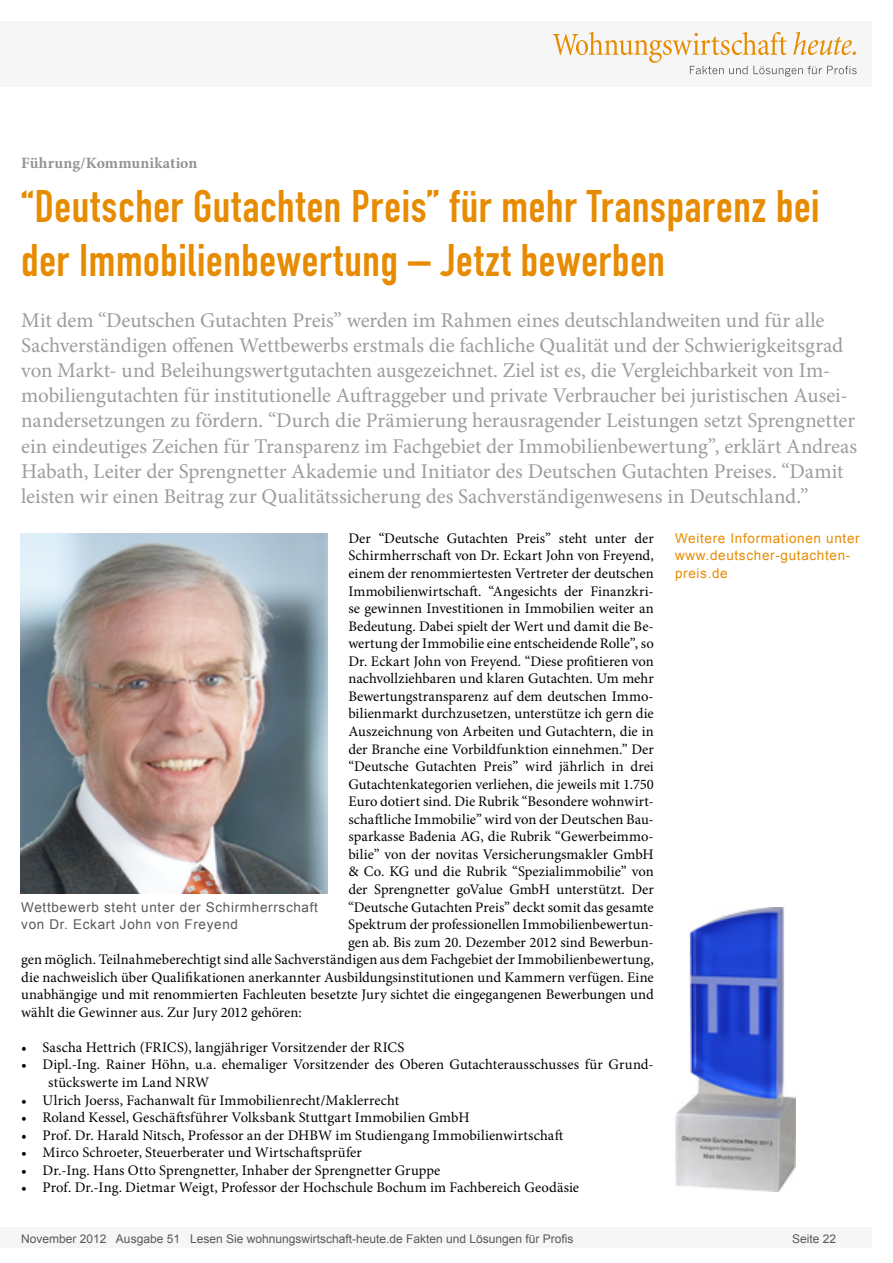
<style>
.page{position:relative;width:893px;height:1263px;background:#fff}
.page>*{position:absolute;margin:0;border:0;box-sizing:border-box;transform-origin:0 0}
.Überschrift_Groß{font:45px/54px "DIN Engschrift";letter-spacing:.015em;color:#e78b00}
.Anlesetext{font:21px/25.2px "Minion Pro";letter-spacing:-.005em;color:#9c9c9c}
.Kategorie{font:700 15.75px "Minion Pro";letter-spacing:.01em;color:#939393}
.Fließtext_erste_Zeil{font:14.7px/17.5px "Minion Pro";color:#000}
.Bildunterschrift{font:13.5px/17.5px "Arial";letter-spacing:.05em;color:#595959}
.Info{font:13.5px/17.5px "Arial";letter-spacing:.05em;color:#e78b00}
.t1{font:12px "Arial";color:#595959}
</style>
<div class="page">
<div style="left:0;top:1227px;width:872px;height:20px;background:#f6f6f6"></div>
<div style="left:0;top:21px;width:872px;height:66px;background:#f6f6f6"></div>
<svg style="left:553px;top:32px;width:304px;height:45px"></svg>
<img style="left:675px;top:908px;width:120px;height:283px">
<img style="left:21px;top:533px;width:306px;height:361px">
<p class="Kategorie" style="left:21px;top:152px;width:177px">Führung/Kommunikation</p>
<p class="Überschrift_Groß" style="left:21px;top:180px;width:800px">“Deutscher Gutachten Preis” für mehr Transparenz bei der Immobilienbewertung – Jetzt bewerben</p>
<p class="Anlesetext" style="left:21px;top:307px;width:837px">Mit dem “Deutschen Gutachten Preis” werden im Rahmen eines deutschlandweiten und für alle Sachverständigen offenen Wettbewerbs erstmals die fachliche Qualität und der Schwierigkeitsgrad von Markt- und Beleihungswertgutachten ausgezeichnet. Ziel ist es, die Vergleichbarkeit von Im&shy;mobiliengutachten für institutionelle Auftraggeber und private Verbraucher bei juristischen Ausei&shy;nandersetzungen zu fördern. “Durch die Prämierung herausragender Leistungen setzt Sprengnetter ein eindeutiges Zeichen für Transparenz im Fachgebiet der Immobilienbewertung”, erklärt Andreas Habath, Leiter der Sprengnetter Akademie und Initiator des Deutschen Gutachten Preises. “Damit leisten wir einen Beitrag zur Qualitätssicherung des Sachverständigenwesens in Deutschland.”</p>
<p class="Info" style="left:675px;top:529px;width:186px">Weitere Informationen unter www.deutscher-gutachten&shy;preis.de</p>
<p class="Fließtext_erste_Zeil" style="left:348px;top:529px;width:307px">Der “Deutsche Gutachten Preis” steht unter der</p>
<p class="Fließtext_erste_Zeil" style="left:348px;top:547px;width:307px">Schirmherrschaft von Dr. Eckart John von Freyend,</p>
<p class="Fließtext_erste_Zeil" style="left:348px;top:565px;width:307px">einem der renommiertesten Vertreter der deutschen</p>
<p class="Fließtext_erste_Zeil" style="left:348px;top:582px;width:307px">Immobilienwirtschaft. “Angesichts der Finanzkri-</p>
<p class="Fließtext_erste_Zeil" style="left:348px;top:600px;width:307px">se gewinnen Investitionen in Immobilien weiter an</p>
<p class="Fließtext_erste_Zeil" style="left:348px;top:617px;width:307px">Bedeutung. Dabei spielt der Wert und damit die Be-</p>
<p class="Fließtext_erste_Zeil" style="left:348px;top:635px;width:307px">wertung der Immobilie eine entscheidende Rolle”, so</p>
<p class="Fließtext_erste_Zeil" style="left:348px;top:652px;width:307px">Dr. Eckart John von Freyend. “Diese profitieren von</p>
<p class="Fließtext_erste_Zeil" style="left:348px;top:670px;width:307px">nachvollziehbaren und klaren Gutachten. Um mehr</p>
<p class="Fließtext_erste_Zeil" style="left:348px;top:687px;width:307px">Bewertungstransparenz auf dem deutschen Immo-</p>
<p class="Fließtext_erste_Zeil" style="left:348px;top:705px;width:307px">bilienmarkt durchzusetzen, unterstütze ich gern die</p>
<p class="Fließtext_erste_Zeil" style="left:348px;top:723px;width:307px">Auszeichnung von Arbeiten und Gutachtern, die in</p>
<p class="Fließtext_erste_Zeil" style="left:348px;top:740px;width:307px">der Branche eine Vorbildfunktion einnehmen.” Der</p>
<p class="Fließtext_erste_Zeil" style="left:348px;top:758px;width:307px">“Deutsche Gutachten Preis” wird jährlich in drei</p>
<p class="Fließtext_erste_Zeil" style="left:348px;top:775px;width:307px">Gutachtenkategorien verliehen, die jeweils mit 1.750</p>
<p class="Fließtext_erste_Zeil" style="left:348px;top:793px;width:307px">Euro dotiert sind. Die Rubrik “Besondere wohnwirt-</p>
<p class="Fließtext_erste_Zeil" style="left:348px;top:810px;width:307px">schaftliche Immobilie” wird von der Deutschen Bau-</p>
<p class="Fließtext_erste_Zeil" style="left:348px;top:828px;width:307px">sparkasse Badenia AG, die Rubrik “Gewerbeimmo-</p>
<p class="Fließtext_erste_Zeil" style="left:348px;top:845px;width:307px">bilie” von der novitas Versicherungsmakler GmbH</p>
<p class="Fließtext_erste_Zeil" style="left:348px;top:863px;width:307px">&amp; Co. KG und die Rubrik “Spezialimmobilie” von</p>
<p class="Fließtext_erste_Zeil" style="left:348px;top:880px;width:307px">der Sprengnetter goValue GmbH unterstützt. Der</p>
<p class="Fließtext_erste_Zeil" style="left:348px;top:898px;width:307px">“Deutsche Gutachten Preis” deckt somit das gesamte</p>
<p class="Fließtext_erste_Zeil" style="left:348px;top:916px;width:307px">Spektrum der professionellen Immobilienbewertun-</p>
<p class="Fließtext_erste_Zeil" style="left:348px;top:933px;width:307px">gen ab. Bis zum 20. Dezember 2012 sind Bewerbun-</p>
<p class="Fließtext_erste_Zeil" style="left:21px;top:951px;width:634px">gen möglich. Teilnahmeberechtigt sind alle Sachverständigen aus dem Fachgebiet der Immobilienbewertung,</p>
<p class="Fließtext_erste_Zeil" style="left:21px;top:968px;width:634px">die nachweislich über Qualifikationen anerkannter Ausbildungsinstitutionen und Kammern verfügen. Eine</p>
<p class="Fließtext_erste_Zeil" style="left:21px;top:986px;width:634px">unabhängige und mit renommierten Fachleuten besetzte Jury sichtet die eingegangenen Bewerbungen und</p>
<p class="Fließtext_erste_Zeil" style="left:21px;top:1003px;width:282px">wählt die Gewinner aus. Zur Jury 2012 gehören:</p>
<p class="Fließtext_erste_Zeil" style="left:21px;top:1038px;width:385px">• Sascha Hettrich (FRICS), langjähriger Vorsitzender der RICS</p>
<p class="Fließtext_erste_Zeil" style="left:48px;top:1056px;width:607px;text-indent:-27px">• Dipl.-Ing. Rainer Höhn, u.a. ehemaliger Vorsitzender des Oberen Gutachterausschusses für Grund&shy;stückswerte im Land NRW</p>
<p class="Fließtext_erste_Zeil" style="left:21px;top:1091px;width:379px">• Ulrich Joerss, Fachanwalt für Immobilienrecht/Maklerrecht</p>
<p class="Fließtext_erste_Zeil" style="left:21px;top:1109px;width:450px">• Roland Kessel, Geschäftsführer Volksbank Stuttgart Immobilien GmbH</p>
<p class="Fließtext_erste_Zeil" style="left:21px;top:1126px;width:544px">• Prof. Dr. Harald Nitsch, Professor an der DHBW im Studiengang Immobilienwirtschaft</p>
<p class="Fließtext_erste_Zeil" style="left:21px;top:1144px;width:342px">• Mirco Schroeter, Steuerberater und Wirtschaftsprüfer</p>
<p class="Fließtext_erste_Zeil" style="left:21px;top:1161px;width:421px">• Dr.-Ing. Hans Otto Sprengnetter, Inhaber der Sprengnetter Gruppe</p>
<p class="Fließtext_erste_Zeil" style="left:21px;top:1179px;width:559px">• Prof. Dr.-Ing. Dietmar Weigt, Professor der Hochschule Bochum im Fachbereich Geodäsie</p>
<p class="Bildunterschrift" style="left:21px;top:898px;width:298px">Wettbewerb steht unter der Schirmherrschaft von Dr. Eckart John von Freyend</p>
<p class="t1" style="left:21px;top:1230px;width:554px">November 2012 Ausgabe 51 Lesen Sie wohnungswirtschaft-heute.de Fakten und Lösungen für Profis</p>
<p class="t1" style="left:792px;top:1231px;width:46px">Seite 22</p>
</div>
